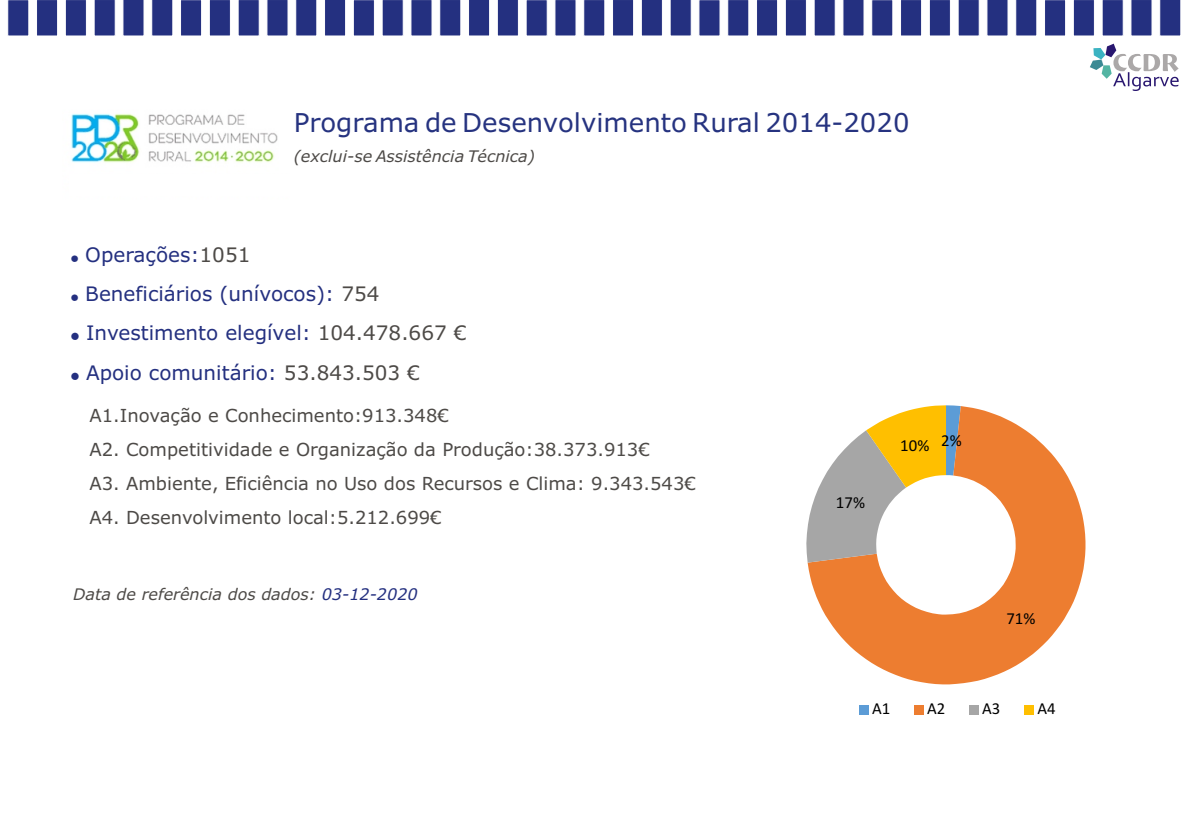
<style>
.page{position:relative;width:1192px;height:840px;background:#fff}
.page>*{position:absolute;margin:0;border:0;box-sizing:border-box;transform-origin:0 0}
.t1{font:26px "Verdana";color:#263380}
.t2{font:20px/39.4px "Verdana";color:#243080}
.t3{font:18px/34px "Verdana";color:#4d4a47}
.t4{font:16.8px "Calibri";letter-spacing:-.005em;color:#000}
.t5{font:italic 16px "Verdana";color:#4d4a47}
.s1{color:#4d4a47}
.s2{color:#243080}
</style>
<div class="page">
<div style="left:151px;top:0;width:22px;height:36px;background:#243080;border:1px solid #fff"></div>
<div style="left:122px;top:0;width:23px;height:36px;background:#243080;border:1px solid #fff"></div>
<div style="left:94px;top:0;width:22px;height:36px;background:#243080;border:1px solid #fff"></div>
<div style="left:65px;top:0;width:22px;height:36px;background:#243080;border:1px solid #fff"></div>
<div style="left:36px;top:0;width:22px;height:36px;background:#243080;border:1px solid #fff"></div>
<div style="left:7px;top:0;width:22px;height:36px;background:#243080;border:1px solid #fff"></div>
<div style="left:324px;top:0;width:22px;height:36px;background:#243080;border:1px solid #fff"></div>
<div style="left:295px;top:0;width:22px;height:36px;background:#243080;border:1px solid #fff"></div>
<div style="left:266px;top:0;width:23px;height:36px;background:#243080;border:1px solid #fff"></div>
<div style="left:238px;top:0;width:22px;height:36px;background:#243080;border:1px solid #fff"></div>
<div style="left:209px;top:0;width:22px;height:36px;background:#243080;border:1px solid #fff"></div>
<div style="left:180px;top:0;width:22px;height:36px;background:#243080;border:1px solid #fff"></div>
<div style="left:497px;top:0;width:22px;height:36px;background:#243080;border:1px solid #fff"></div>
<div style="left:468px;top:0;width:22px;height:36px;background:#243080;border:1px solid #fff"></div>
<div style="left:439px;top:0;width:22px;height:36px;background:#243080;border:1px solid #fff"></div>
<div style="left:410px;top:0;width:23px;height:36px;background:#243080;border:1px solid #fff"></div>
<div style="left:382px;top:0;width:22px;height:36px;background:#243080;border:1px solid #fff"></div>
<div style="left:353px;top:0;width:22px;height:36px;background:#243080;border:1px solid #fff"></div>
<div style="left:670px;top:0;width:22px;height:36px;background:#243080;border:1px solid #fff"></div>
<div style="left:641px;top:0;width:22px;height:36px;background:#243080;border:1px solid #fff"></div>
<div style="left:612px;top:0;width:22px;height:36px;background:#243080;border:1px solid #fff"></div>
<div style="left:583px;top:0;width:22px;height:36px;background:#243080;border:1px solid #fff"></div>
<div style="left:554px;top:0;width:23px;height:36px;background:#243080;border:1px solid #fff"></div>
<div style="left:526px;top:0;width:22px;height:36px;background:#243080;border:1px solid #fff"></div>
<div style="left:842px;top:0;width:23px;height:36px;background:#243080;border:1px solid #fff"></div>
<div style="left:814px;top:0;width:22px;height:36px;background:#243080;border:1px solid #fff"></div>
<div style="left:785px;top:0;width:22px;height:36px;background:#243080;border:1px solid #fff"></div>
<div style="left:756px;top:0;width:22px;height:36px;background:#243080;border:1px solid #fff"></div>
<div style="left:727px;top:0;width:22px;height:36px;background:#243080;border:1px solid #fff"></div>
<div style="left:698px;top:0;width:23px;height:36px;background:#243080;border:1px solid #fff"></div>
<div style="left:1015px;top:0;width:22px;height:36px;background:#243080;border:1px solid #fff"></div>
<div style="left:986px;top:0;width:23px;height:36px;background:#243080;border:1px solid #fff"></div>
<div style="left:958px;top:0;width:22px;height:36px;background:#243080;border:1px solid #fff"></div>
<div style="left:929px;top:0;width:22px;height:36px;background:#243080;border:1px solid #fff"></div>
<div style="left:900px;top:0;width:22px;height:36px;background:#243080;border:1px solid #fff"></div>
<div style="left:871px;top:0;width:22px;height:36px;background:#243080;border:1px solid #fff"></div>
<div style="left:1159px;top:0;width:22px;height:36px;background:#243080;border:1px solid #fff"></div>
<div style="left:1130px;top:0;width:23px;height:36px;background:#243080;border:1px solid #fff"></div>
<div style="left:1102px;top:0;width:22px;height:36px;background:#243080;border:1px solid #fff"></div>
<div style="left:1073px;top:0;width:22px;height:36px;background:#243080;border:1px solid #fff"></div>
<div style="left:1044px;top:0;width:22px;height:36px;background:#243080;border:1px solid #fff"></div>
<svg style="left:1090px;top:44px;width:89px;height:47px"></svg>
<img style="left:71px;top:114px;width:207px;height:49px">
<svg style="left:808px;top:406px;width:277px;height:278px;fill:#ed7d30"></svg>
<svg style="left:806px;top:405px;width:155px;height:158px"></svg>
<div style="left:859px;top:705px;width:9px;height:9px;background:#5c9cd6"></div>
<div style="left:914px;top:705px;width:9px;height:9px;background:#ed7d30"></div>
<div style="left:969px;top:705px;width:9px;height:9px;background:#a6a6a6"></div>
<div style="left:1024px;top:705px;width:9px;height:9px;background:#ffbf00"></div>
<h1 class="t1" style="left:294px;top:112px;width:617px">Programa de Desenvolvimento Rural 2014-2020</h1>
<p class="t5" style="left:294px;top:150px;width:243px">(exclui-se Assistência Técnica)</p>
<p class="t2" style="left:85px;top:236px;width:383px">Operações:<span class="s1">1051<br></span>Beneficiários (unívocos): <span class="s1">754<br></span>Investimento elegível: <span class="s1">104.478.667 €<br></span>Apoio comunitário: <span class="s1">53.843.503 €</span></p>
<p class="t3" style="left:89px;top:400px;width:608px">A1.Inovação e Conhecimento:913.348€<br>A2. Competitividade e Organização da Produção:38.373.913€<br>A3. Ambiente, Eficiência no Uso dos Recursos e Clima: 9.343.543€ A4. Desenvolvimento local:5.212.699€</p>
<p class="t5" style="left:73px;top:587px;width:346px">Data de referência dos dados: <span class="s2">03-12-2020</span></p>
<p class="t4" style="left:836px;top:496px;width:31px">17%</p>
<p class="t4" style="left:900px;top:438px;width:31px">10%</p>
<p class="t4" style="left:941px;top:433px;width:22px">2%</p>
<p class="t4" style="left:1006px;top:611px;width:31px">71%</p>
<p class="t4" style="left:872px;top:702px;width:20px">A1</p>
<p class="t4" style="left:927px;top:702px;width:20px">A2</p>
<p class="t4" style="left:982px;top:702px;width:20px">A3</p>
<p class="t4" style="left:1037px;top:702px;width:20px">A4</p>
</div>
